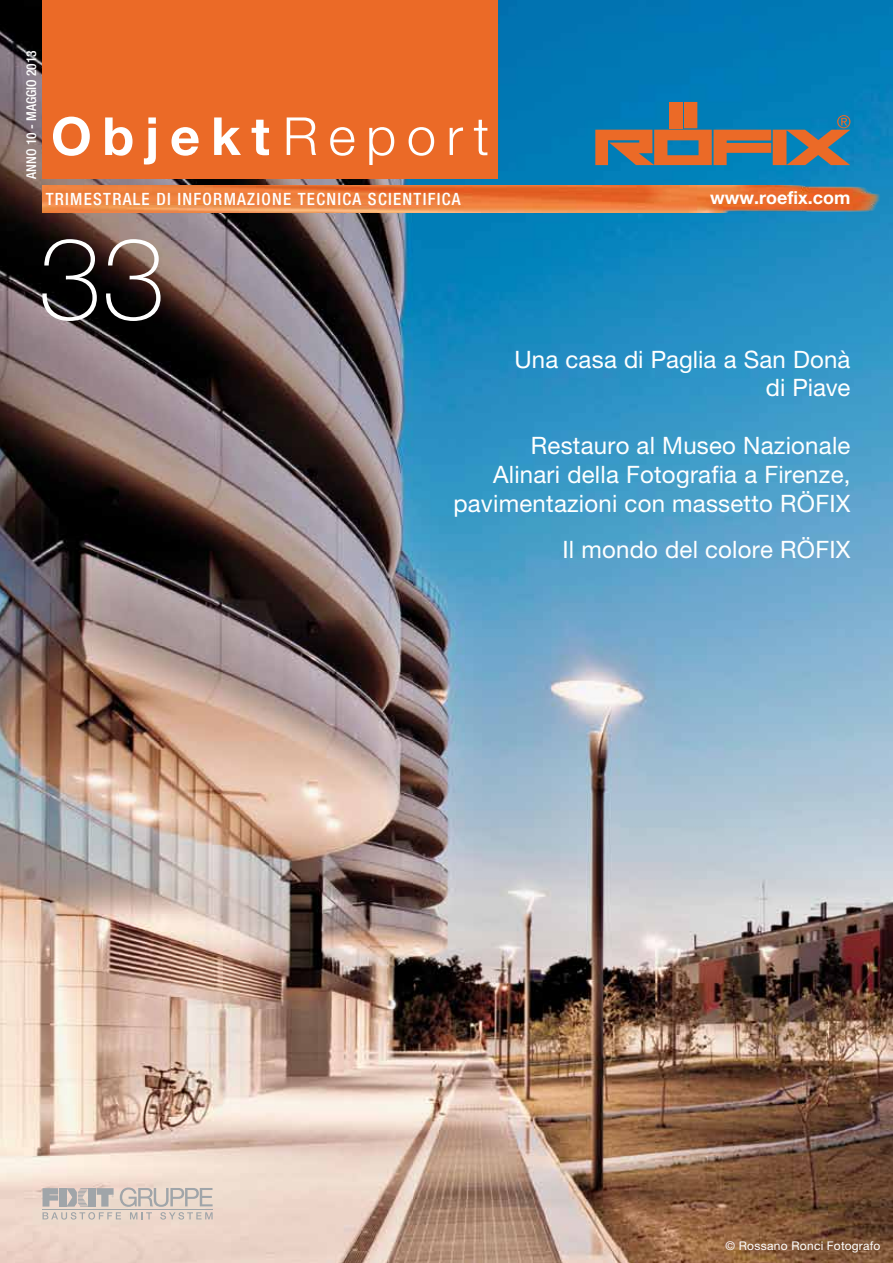
<style>
.page{position:relative;width:893px;height:1263px;background:#fff}
.page>*{position:absolute;margin:0;border:0;box-sizing:border-box;transform-origin:0 0}
.t1{font:100 114.6px "Helvetica Neue LT";color:#fff}
.t2{font:700 52.5px "Helvetica Neue LT";letter-spacing:.2em;color:#fff}
.t3{font:24px/28.8px "Helvetica Neue LT";letter-spacing:.01em;color:#fff;text-align:right}
.t4{font:700 18px "Helvetica Neue LT";color:#fff}
.t5{font:500 condensed 16.95px "Helvetica Neue LT";letter-spacing:.075em;color:#fff}
.t6{font:500 condensed 13.5px "Helvetica Neue LT";color:#fff}
.t7{font:12px "Helvetica Neue LT";letter-spacing:.02em;color:#fff}
.s1{font-weight:300}
</style>
<div class="page">
<img style="left:0;top:0;width:893px;height:1263px">
<div style="left:43px;top:0;width:454px;height:179px;background:#eb6a27"></div>
<img style="left:43px;top:186px;width:850px;height:27px">
<div style="left:684px;top:102px;width:13px;height:26px;background:#eb6a27"></div>
<div style="left:669px;top:102px;width:13px;height:26px;background:#eb6a27"></div>
<svg style="left:595px;top:115px;width:255px;height:50px;background:#7a746d"></svg>
<svg style="left:43px;top:1187px;width:170px;height:32px;background:#cfc5be"></svg>
<p class="t6" style="left:23px;top:179px;width:130px;rotate:-90deg">anno 10 - MAGGIO 2013</p>
<h2 class="t2" style="left:51px;top:104px;width:440px">Objekt<span class="s1">Report</span></h2>
<p class="t5" style="left:46px;top:189px;width:417px">TRIMESTRALE DI INFORMAZION E TECNICA SCIENTIFICA</p>
<p class="t4" style="left:710px;top:186px;width:142px">www.roefix.com</p>
<h1 class="t1" style="left:38px;top:213px;width:129px">33</h1>
<p class="t3" style="left:514px;top:344px;width:337px">Una casa di Paglia a San Donà di Piave</p>
<p class="t3" style="left:453px;top:431px;width:399px">Restauro al Museo Nazionale<br>Alinari della Fotografia a Firenze, pavimentazioni con massetto RÖFIX</p>
<p class="t3" style="left:562px;top:535px;width:290px">Il mondo del colore RÖFIX</p>
<p class="t7" style="left:726px;top:1239px;width:156px">© Rossano Ronci Fotografo</p>
</div>
